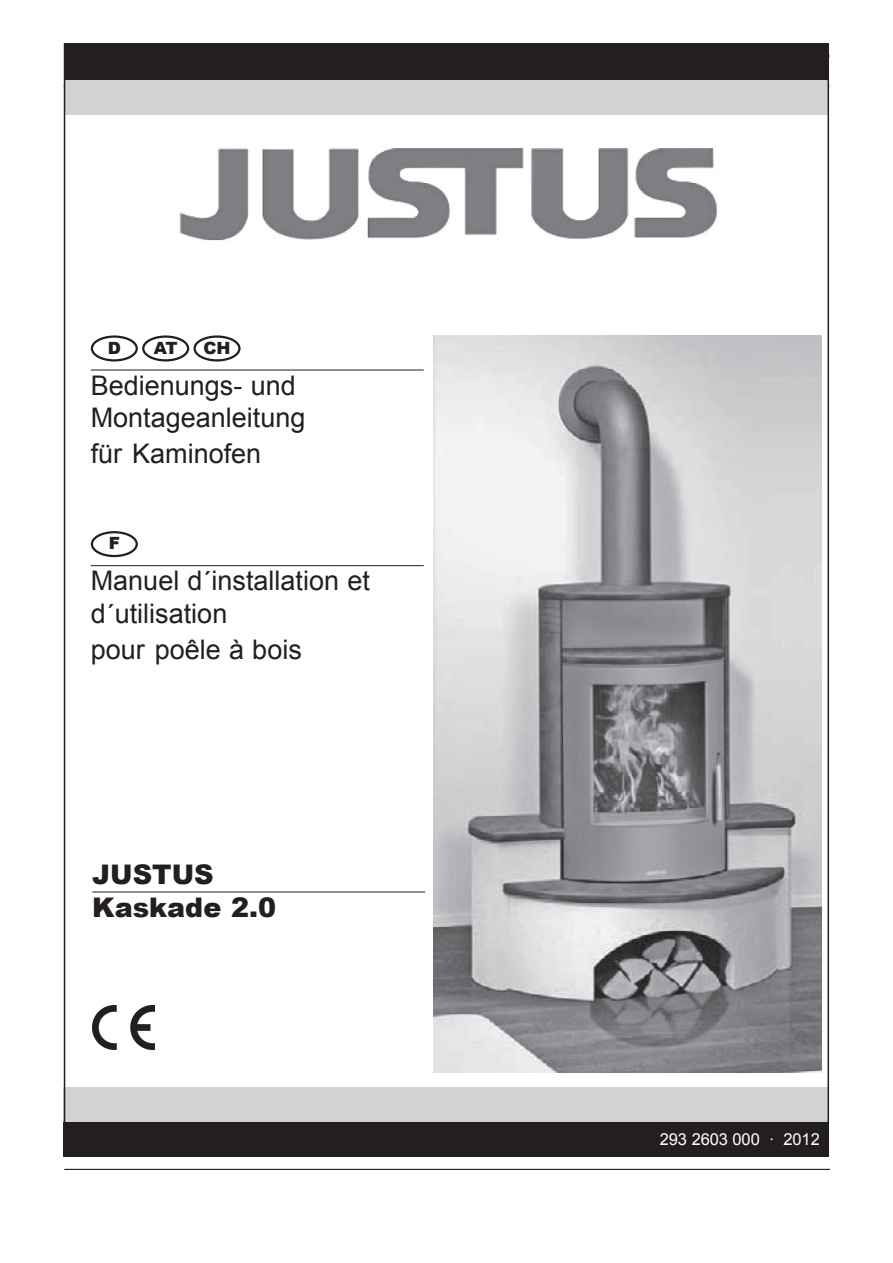
<style>
.page{position:relative;width:893px;height:1263px;background:#fff}
.page>*{position:absolute;margin:0;border:0;box-sizing:border-box;transform-origin:0 0}
.t1{font:27px/32.5px "Arial";color:#231f20}
.t2{font:900 27px/32.5px "Arial";color:#231f20}
.t3{font:900 16.8px "Arial";color:#231f20}
.t4{font:16.5px "Arial";letter-spacing:-.01em;color:#fff}
</style>
<div class="page">
<hr style="left:64px;top:1169px;width:766px;height:1px;background:#231f20">
<div style="left:64px;top:1087px;width:765px;height:70px;background:#d1d2d4"></div>
<div style="left:65px;top:44px;width:763px;height:71px;background:#d1d2d4"></div>
<div style="left:65px;top:44px;width:763px;height:36px;background:#231f20"></div>
<div style="left:64px;top:1122px;width:765px;height:35px;background:#231f20"></div>
<img style="left:93px;top:1006px;width:61px;height:43px">
<div style="left:91px;top:335px;width:47px;height:26px;border:2px solid #231f20;border-radius:50%"></div>
<div style="left:193px;top:335px;width:48px;height:26px;border:2px solid #231f20;border-radius:50%"></div>
<div style="left:142px;top:335px;width:47px;height:26px;border:2px solid #231f20;border-radius:50%"></div>
<hr style="left:91px;top:370px;width:333px;height:1px;background:#231f20">
<div style="left:91px;top:531px;width:47px;height:26px;border:2px solid #231f20;border-radius:50%"></div>
<hr style="left:91px;top:565px;width:333px;height:1px;background:#231f20">
<hr style="left:92px;top:892px;width:333px;height:1px;background:#231f20">
<img style="left:434px;top:335px;width:387px;height:738px">
<img style="left:179px;top:148px;width:539px;height:93px">
<p class="t3" style="left:108px;top:335px;width:15px">D</p>
<p class="t3" style="left:154px;top:335px;width:25px">AT</p>
<p class="t3" style="left:204px;top:335px;width:29px">CH</p>
<p class="t1" style="left:91px;top:369px;width:216px">Bedienungs- und<br>Montageanleitung</p>
<p class="t1" style="left:91px;top:438px;width:172px">für Kaminofen</p>
<p class="t3" style="left:109px;top:531px;width:13px">F</p>
<p class="t1" style="left:91px;top:565px;width:281px">Manuel d´installation et d´utilisation</p>
<p class="t1" style="left:91px;top:633px;width:213px">pour poêle à bois</p>
<p class="t2" style="left:92px;top:857px;width:185px">JUSTUS<br>Kaskade 2.0</p>
<p class="t4" style="left:660px;top:1128px;width:162px">293 2603 000 · 2012</p>
</div>
